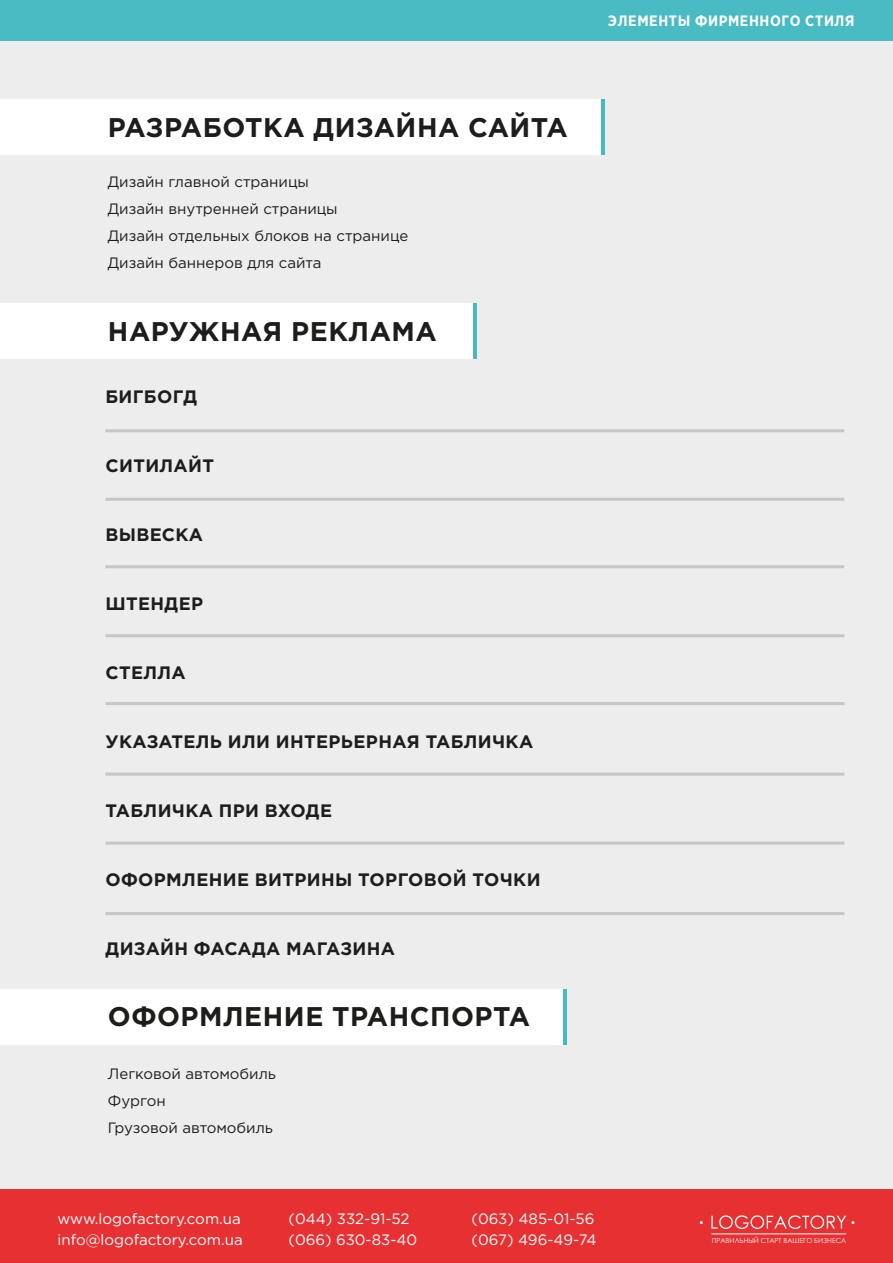
<style>
.page{position:relative;width:893px;height:1263px;background:#ededed}
.page>*{position:absolute;margin:0;border:0;box-sizing:border-box;transform-origin:0 0}
.t1{font:700 27px "Gotham Pro";letter-spacing:.02em;color:#1d1d1b}
.t2{font:700 18px "Gotham Pro";letter-spacing:.02em;color:#1d1d1b}
.t3{font:15px/27px "Gotham Pro";color:#1d1d1b}
.t4{font:15px/21px "Gotham Pro";color:#fff}
.t5{font:700 15px "Gotham Pro Narrow";letter-spacing:.04em;color:#fff}
.t6{font:6.9px "Century Gothic";color:#fff}
</style>
<div class="page">
<div style="left:0;top:1190px;width:893px;height:73px;background:#e63031"></div>
<svg style="left:711px;top:1215px;width:143px;height:14px"></svg>
<div style="left:0;top:0;width:893px;height:41px;background:#49bbc3"></div>
<div style="left:0;top:100px;width:601px;height:55px;background:#fff"></div>
<hr style="left:601px;top:100px;width:4px;height:55px;background:#48bbc1">
<div style="left:0;top:303px;width:473px;height:56px;background:#fff"></div>
<hr style="left:473px;top:303px;width:4px;height:56px;background:#48bbc1">
<div style="left:0;top:989px;width:563px;height:55px;background:#fff"></div>
<hr style="left:563px;top:989px;width:4px;height:55px;background:#48bbc1">
<hr style="left:105px;top:429px;width:739px;height:3px;background:#c6c6c6">
<hr style="left:105px;top:498px;width:739px;height:3px;background:#c6c6c6">
<hr style="left:105px;top:565px;width:739px;height:3px;background:#c6c6c6">
<hr style="left:105px;top:634px;width:739px;height:3px;background:#c6c6c6">
<hr style="left:105px;top:702px;width:739px;height:3px;background:#c6c6c6">
<hr style="left:105px;top:772px;width:739px;height:3px;background:#c6c6c6">
<hr style="left:105px;top:841px;width:739px;height:3px;background:#c6c6c6">
<hr style="left:105px;top:912px;width:739px;height:3px;background:#c6c6c6">
<p class="t5" style="left:608px;top:12px;width:248px">ЭЛЕМЕНТЫ ФИРМЕННОГО СТИЛЯ</p>
<h1 class="t1" style="left:108px;top:112px;width:461px">РАЗРАБОТКА ДИЗАЙНА САЙТА</h1>
<p class="t3" style="left:108px;top:168px;width:302px">Дизайн главной страницы<br>Дизайн внутренней страницы<br>Дизайн отдельных блоков на странице<br>Дизайн баннеров для сайта</p>
<h1 class="t1" style="left:108px;top:316px;width:330px">НАРУЖНАЯ РЕКЛАМА</h1>
<p class="t2" style="left:105px;top:386px;width:93px">БИГБОГД</p>
<p class="t2" style="left:105px;top:455px;width:110px">СИТИЛАЙТ</p>
<p class="t2" style="left:105px;top:524px;width:99px">ВЫВЕСКА</p>
<p class="t2" style="left:105px;top:593px;width:99px">ШТЕНДЕР</p>
<p class="t2" style="left:105px;top:662px;width:82px">СТЕЛЛА</p>
<p class="t2" style="left:105px;top:731px;width:429px">УКАЗАТЕЛЬ ИЛИ ИНТЕРЬЕРНАЯ ТАБЛИЧКА</p>
<p class="t2" style="left:105px;top:800px;width:228px">ТАБЛИЧКА ПРИ ВХОДЕ</p>
<p class="t2" style="left:105px;top:869px;width:437px">ОФОРМЛЕНИЕ ВИТРИНЫ ТОРГОВОЙ ТОЧКИ</p>
<p class="t2" style="left:105px;top:938px;width:291px">ДИЗАЙН ФАСАДА МАГАЗИНА</p>
<h1 class="t1" style="left:108px;top:1001px;width:424px">ОФОРМЛЕНИЕ ТРАНСПОРТА</h1>
<p class="t3" style="left:108px;top:1060px;width:170px">Легковой автомобиль<br>Фургон<br>Грузовой автомобиль</p>
<p class="t4" style="left:58px;top:1208px;width:187px">www.logofactory.com.ua info@logofactory.com.ua</p>
<p class="t4" style="left:288px;top:1208px;width:130px">(044) 332-91-52 (066) 630-83-40</p>
<p class="t4" style="left:471px;top:1208px;width:126px">(063) 485-01-56 (067) 496-49-74</p>
<p class="t6" style="left:712px;top:1236px;width:136px">ПРАВИЛЬНЫЙ СТАРТ ВАШЕГО БИЗНЕСА</p>
</div>
